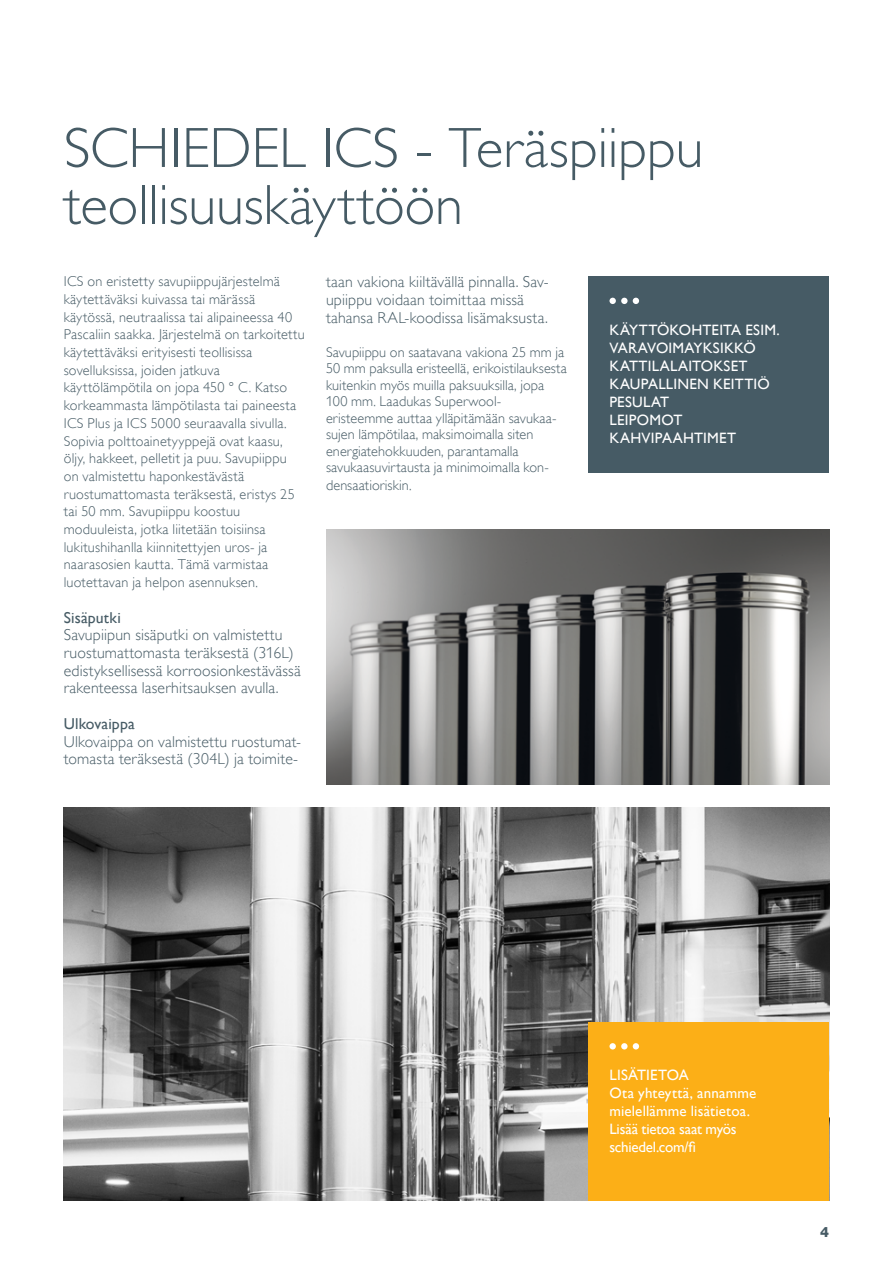
<style>
.page{position:relative;width:893px;height:1263px;background:#fff}
.page>*{position:absolute;margin:0;border:0;box-sizing:border-box;transform-origin:0 0}
.t1{font:300 57px/57px "Gill Alt One";letter-spacing:-.005em;color:#465b65}
.t2{font:15.75px/17.7px "Gill Sans Alt One WGL Light";letter-spacing:.01em;color:#465b65}
.t3{font:15.75px "Gill Alt One";letter-spacing:.01em;color:#465b65}
.t4{font:15px/18px "Gill Alt One";letter-spacing:.01em;color:#fff}
.t5{font:300 14.25px/17.7px "Gill Alt One";letter-spacing:.01em;color:#465b65}
.t6{font:800 14.25px "Helvetica Neue LT Std";color:#465b65}
</style>
<div class="page">
<div style="left:588px;top:276px;width:241px;height:197px;background:#465b65"></div>
<svg style="left:633px;top:298px;width:6px;height:6px"></svg>
<div style="left:609px;top:298px;width:7px;height:6px;background:#fff;border-radius:50%"></div>
<div style="left:621px;top:298px;width:7px;height:6px;background:#fff;border-radius:50%"></div>
<img style="left:64px;top:808px;width:765px;height:392px">
<div style="left:588px;top:1022px;width:241px;height:178px;background:#fcaf17"></div>
<svg style="left:633px;top:1043px;width:6px;height:6px"></svg>
<div style="left:609px;top:1043px;width:7px;height:6px;background:#fff;border-radius:50%"></div>
<div style="left:621px;top:1043px;width:7px;height:6px;background:#fff;border-radius:50%"></div>
<img style="left:326px;top:529px;width:503px;height:255px">
<h1 class="t1" style="left:64px;top:119px;width:641px">SCHIEDEL ICS - Teräspiippu teollisuuskäyttöön</h1>
<p class="t5" style="left:64px;top:273px;width:242px">ICS on eristetty savupiippujärjestelmä käytettäväksi kuivassa tai märässä käytössä, neutraalissa tai alipaineessa 40<br>Pascaliin saakka. Järjestelmä on tarkoitettu käytettäväksi erityisesti teollisissa sovelluksissa, joiden jatkuva käyttölämpötila on jopa 450 ° C. Katso korkeammasta lämpötilasta tai paineesta ICS Plus ja ICS 5000 seuraavalla sivulla.<br>Sopivia polttoainetyyppejä ovat kaasu, öljy, hakkeet, pelletit ja puu. Savupiippu on valmistettu haponkestävästä ruostumattomasta teräksestä, eristys 25 tai 50 mm. Savupiippu koostuu moduuleista, jotka liitetään toisiinsa lukitushihanlla kiinnitettyjen uros- ja naarasosien kautta. Tämä varmistaa luotettavan ja helpon asennuksen.</p>
<p class="t3" style="left:64px;top:608px;width:59px">Sisäputki</p>
<p class="t2" style="left:64px;top:626px;width:238px">Savupiipun sisäputki on valmistettu ruostumattomasta teräksestä (316L) edistyksellisessä korroosionkestävässä rakenteessa laserhitsauksen avulla.</p>
<p class="t3" style="left:64px;top:714px;width:73px">Ulkovaippa</p>
<p class="t2" style="left:64px;top:732px;width:239px">Ulkovaippa on valmistettu ruostumat&shy;tomasta teräksestä (304L) ja toimite-</p>
<p class="t2" style="left:326px;top:273px;width:224px">taan vakiona kiiltävällä pinnalla. Sav&shy;upiippu voidaan toimittaa missä tahansa RAL-koodissa lisämaksusta.</p>
<p class="t5" style="left:326px;top:344px;width:242px;line-height:16.6px">Savupiippu on saatavana vakiona 25 mm ja 50 mm paksulla eristeellä, erikoistilauksesta kuitenkin myös muilla paksuuksilla, jopa 100 mm. Laadukas Superwool&shy;eristeemme auttaa ylläpitämään savukaa&shy;sujen lämpötilaa, maksimoimalla siten energiatehokkuuden, parantamalla savukaasuvirtausta ja minimoimalla kon&shy;densaatioriskin.</p>
<p class="t4" style="left:609px;top:320px;width:172px">KÄYTTÖKOHTEITA ESIM.<br>VARAVOIMAYKSIKKÖ<br>KATTILALAITOKSET<br>KAUPALLINEN KEITTIÖ<br>PESULAT<br>LEIPOMOT<br>KAHVIPAAHTIMET</p>
<p class="t4" style="left:609px;top:1066px;width:148px">LISÄTIETOA<br>Ota yhteyttä, annamme mielellämme lisätietoa.<br>Lisää tietoa saat myös schiedel.com/fi</p>
<p class="t6" style="left:820px;top:1223px;width:10px">4</p>
</div>
